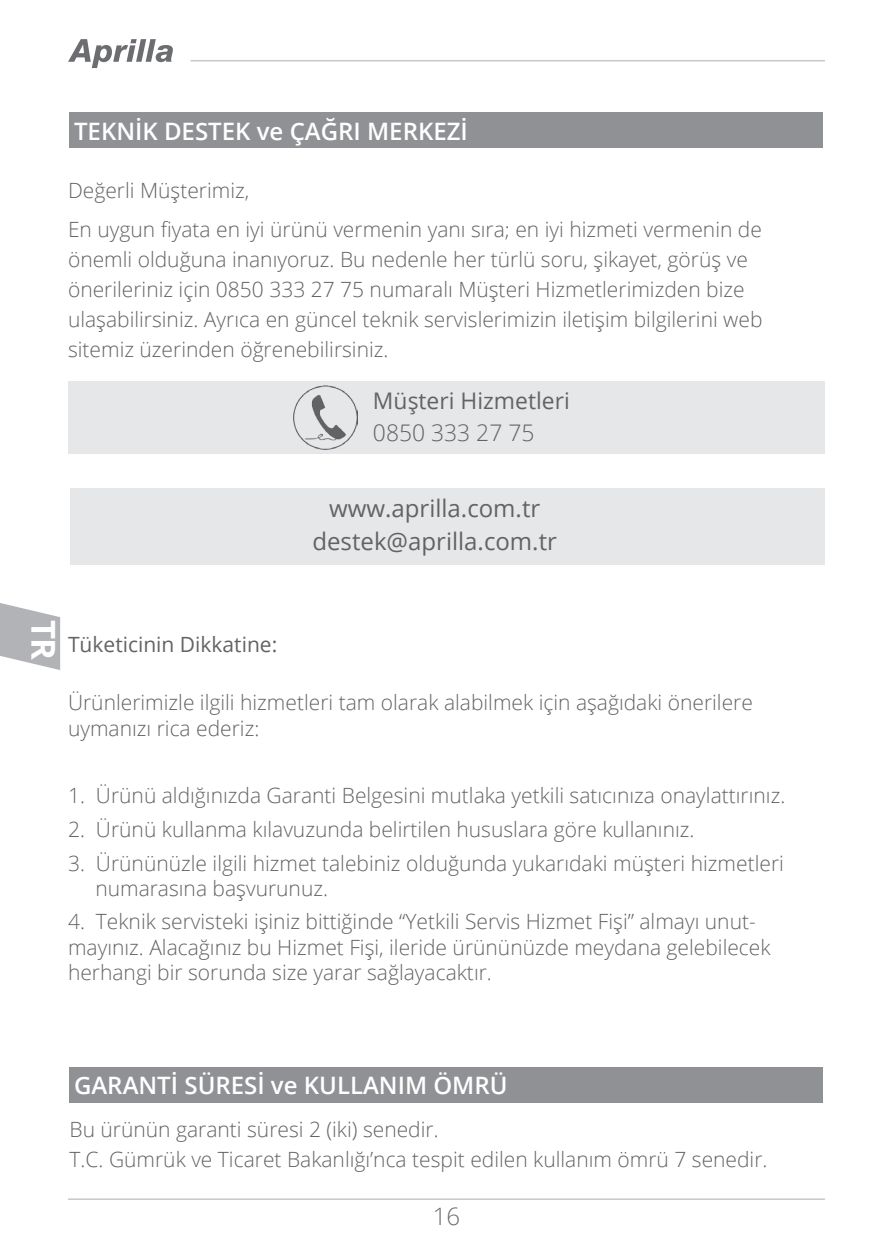
<style>
.page{position:relative;width:893px;height:1259px;background:#fff}
.page>*{position:absolute;margin:0;border:0;box-sizing:border-box;transform-origin:0 0}
.t1{font:700 33px "Open Sans";color:#fff}
.t2{font:600 24px "Open Sans";color:#fff}
.t3{font:24px/33.6px "Open Sans";color:#636366;text-align:center}
.t4{font:300 24px "Open Sans";color:#6c6d70}
.t5{font:22.8px "Open Sans";color:#636366}
.t6{font:300 22.8px "Open Sans";color:#636366}
.t7{font:300 21px/30px "Open Sans";color:#636366}
.t8{font:21px "Open Sans";color:#636366}
</style>
<div class="page">
<hr style="left:190px;top:60px;width:635px;height:1px;background:#c7c8ca">
<hr style="left:68px;top:1198px;width:757px;height:2px;background:#c7c8ca">
<svg style="left:68px;top:39px;width:105px;height:29px"></svg>
<svg style="left:0;top:603px;width:60px;height:67px"></svg>
<div style="left:70px;top:112px;width:753px;height:36px;background:#8f9194"></div>
<div style="left:70px;top:1067px;width:753px;height:36px;background:#8f9194"></div>
<div style="left:68px;top:381px;width:757px;height:72px;background:#e6e7e9"></div>
<img style="left:294px;top:385px;width:63px;height:64px">
<div style="left:70px;top:488px;width:755px;height:76px;background:#e6e7e9"></div>
<p class="t2" style="left:74px;top:114px;width:395px">TEKNİK DESTEK ve ÇAĞRI MERKEZİ</p>
<p class="t7" style="left:68px;top:171px;width:695px;line-height:38.4px">Değerli Müşterimiz,<br>En uygun fiyata en iyi ürünü vermenin yanı sıra; en iyi hizmeti vermenin de</p>
<p class="t7" style="left:68px;top:243px;width:696px">önemli olduğuna inanıyoruz. Bu nedenle her türlü soru, şikayet, görüş ve önerileriniz için 0850 333 27 75 numaralı Müşteri Hizmetlerimizden bize ulaşabilirsiniz. Ayrıca en güncel teknik servislerimizin iletişim bilgilerini web sitemiz üzerinden öğrenebilirsiniz.</p>
<p class="t5" style="left:373px;top:385px;width:198px">Müşteri Hizmetleri</p>
<p class="t6" style="left:373px;top:417px;width:163px">0850 333 27 75</p>
<p class="t3" style="left:312px;top:490px;width:246px">www.aprilla.com.tr destek@aprilla.com.tr</p>
<h1 class="t1" style="left:67px;top:620px;width:41px;rotate:90deg">TR</h1>
<p class="t8" style="left:68px;top:629px;width:211px">Tüketicinin Dikkatine:</p>
<p class="t7" style="left:68px;top:689px;width:686px;line-height:25.2px">Ürünlerimizle ilgili hizmetleri tam olarak alabilmek için aşağıdaki önerilere uymanızı rica ederiz:</p>
<p class="t7" style="left:68px;top:780px;width:719px">1. Ürünü aldığınızda Garanti Belgesini mutlaka yetkili satıcınıza onaylattırınız.</p>
<p class="t7" style="left:68px;top:813px;width:628px">2. Ürünü kullanma kılavuzunda belirtilen hususlara göre kullanınız.</p>
<p class="t7" style="left:95px;top:849px;width:690px;line-height:25.2px;text-indent:-27px">3. Ürününüzle ilgili hizmet talebiniz olduğunda yukarıdaki müşteri hizmetleri numarasına başvurunuz.</p>
<p class="t7" style="left:68px;top:908px;width:704px;line-height:25.2px">4. Teknik servisteki işiniz bittiğinde “Yetkili Servis Hizmet Fişi” almayı unut&shy;mayınız. Alacağınız bu Hizmet Fişi, ileride ürününüzde meydana gelebilecek herhangi bir sorunda size yarar sağlayacaktır.</p>
<p class="t2" style="left:74px;top:1069px;width:435px">GARANTİ SÜRESİ ve KULLANIM ÖMRÜ</p>
<p class="t7" style="left:70px;top:1113px;width:699px">Bu ürünün garanti süresi 2 (iki) senedir.<br>T.C. Gümrük ve Ticaret Bakanlığı’nca tespit edilen kullanım ömrü 7 senedir.</p>
<p class="t4" style="left:433px;top:1200px;width:29px">16</p>
</div>
